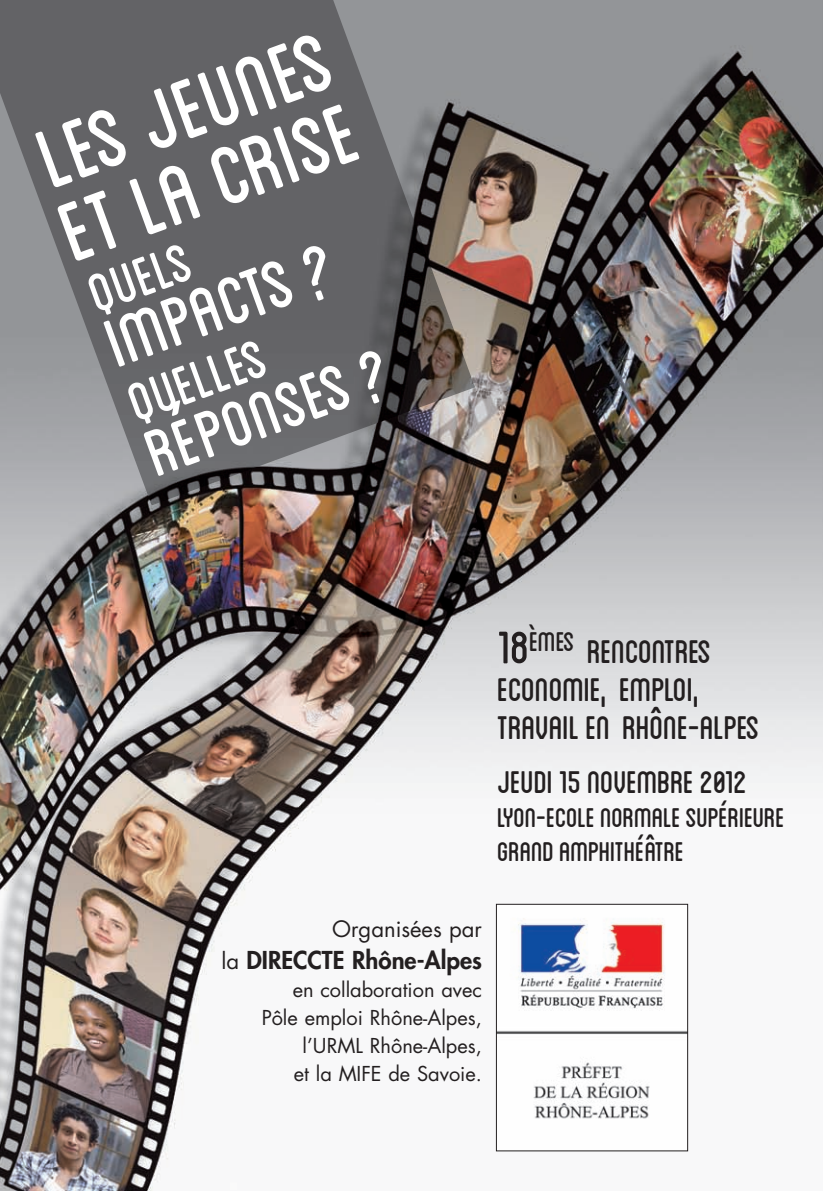
<style>
.page{position:relative;width:823px;height:1191px;background:#fff}
.page>*{position:absolute;margin:0;border:0;box-sizing:border-box;transform-origin:0 0}
.t1{font:117px "Blanch Caps";color:#fff}
.t2{font:96px "Blanch Caps";color:#fff}
.t3{font:92px "Blanch Caps";color:#fff}
.t4{font:76.4px "Blanch Caps";color:#fff}
.t5{font:46px/38px "Blanch Caps";letter-spacing:-.015em;color:#231f20}
.t6{font:44px "Blanch Caps";letter-spacing:-.015em;color:#231f20}
.t7{font:38px/34px "Blanch Caps";letter-spacing:-.015em;color:#231f20}
.t8{font:800 24px "Futura";color:#231f20}
.t9{font:22px "Futura";color:#231f20}
.t10{font:20px/28px "Futura";color:#231f20;text-align:right}
.s1{font-size:64px}
.s2{font-weight:400;font-size:22px}
</style>
<div class="page">
<img style="left:0;top:0;width:822px;height:1191px">
<div style="left:0;top:501px;width:24px;height:28px;background:#b7b8bb"></div>
<svg style="left:0;top:601px;width:24px;height:28px"></svg>
<img style="left:0;top:0;width:474px;height:505px">
<img style="left:497px;top:906px;width:188px;height:243px">
<div style="left:495px;top:904px;width:192px;height:247px;border:1px solid #231f20"></div>
<h1 class="t1" style="left:14px;top:87px;width:308px;rotate:-20deg">les jeunes</h1>
<h1 class="t1" style="left:36px;top:160px;width:312px;rotate:-20deg">et la crise</h1>
<h3 class="t4" style="left:73px;top:247px;width:107px;rotate:-20deg">quels</h3>
<h2 class="t2" style="left:86px;top:284px;width:241px;rotate:-20deg">impacts ?</h2>
<h3 class="t4" style="left:112px;top:356px;width:144px;rotate:-20deg">quelles</h3>
<h3 class="t3" style="left:127px;top:396px;width:257px;rotate:-20deg">réponses ?</h3>
<h3 class="t5" style="left:497px;top:628px;width:264px"><span class="s1">18</span><sup>èmes</sup> Rrencontres economie, Remploi, travail en Rrhône-alpes</h3>
<h3 class="t6" style="left:497px;top:752px;width:251px">jeudi 15 novembre 2012</h3>
<h3 class="t7" style="left:497px;top:797px;width:289px">lyon-ecole normale supérieure grand amphithéâtre</h3>
<p class="t9" style="left:332px;top:919px;width:151px">Organisées par</p>
<p class="t8" style="left:221px;top:948px;width:262px"><span class="s2">la</span> DIRECCTE Rhône-Alpes</p>
<p class="t10" style="left:261px;top:977px;width:222px">en collaboration avec<br>Pôle emploi Rhône-Alpes, l’URML Rhône-Alpes,<br>et la MIFE de Savoie.</p>
</div>
